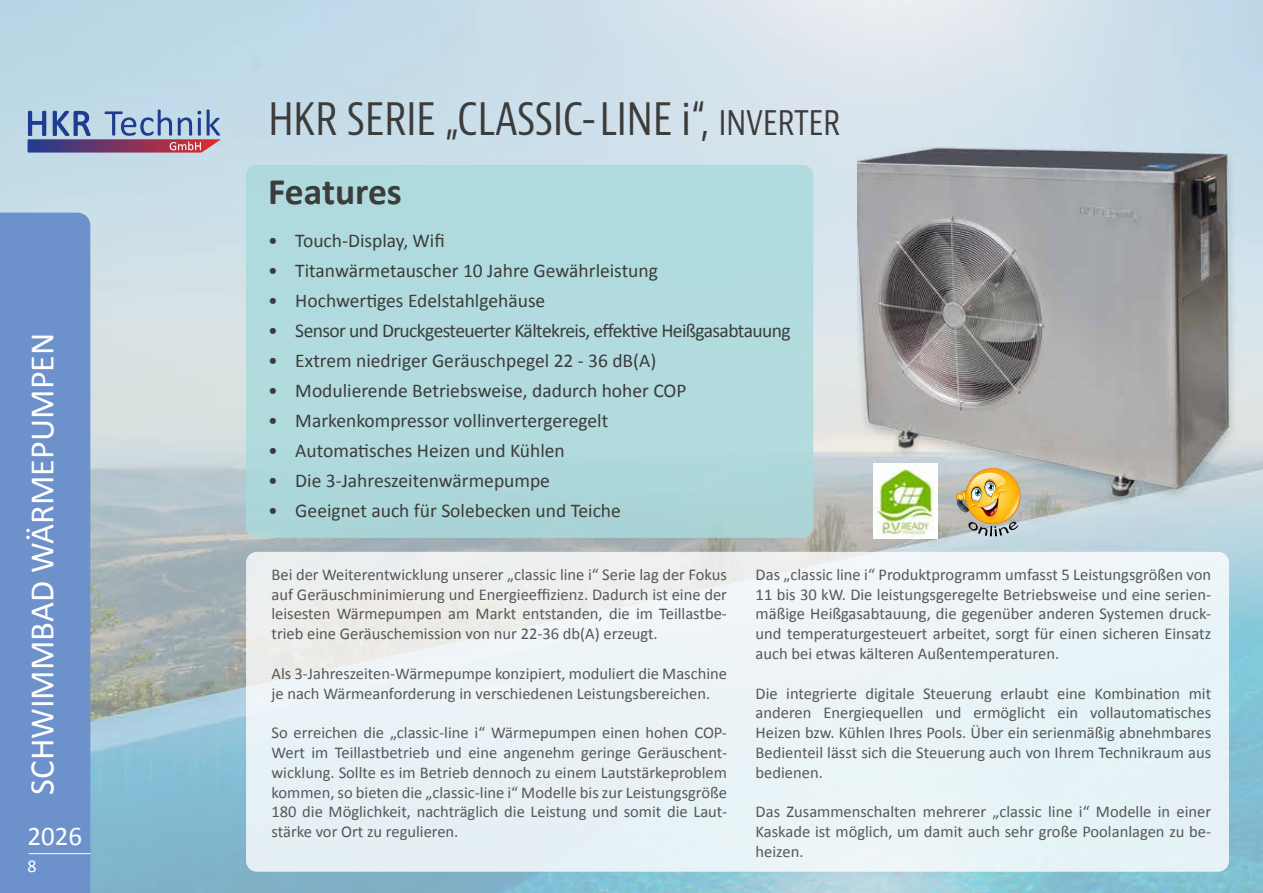
<style>
.page{position:relative;width:1263px;height:893px;background:#fff}
.page>*{position:absolute;margin:0;border:0;box-sizing:border-box;transform-origin:0 0}
.t1{font:condensed 43.5px "Bernino Sans";color:#3c3c3b}
.t2{font:700 37.5px "Calibri";color:#3c3c3b}
.t3{font:34.5px "Calibri";color:#fff}
.t4{font:27px "Calibri";color:#fff}
.t5{font:19.5px "Calibri";color:#3c3c3b}
.t6{font:19.5px "Calibri";letter-spacing:-.03em;color:#3c3c3b}
.t7{font:18px "Calibri";color:#fff}
.t8{font:16.5px/19.8px "Calibri";color:#575756;text-align:justify}
.s1{font-size:33px}
</style>
<div class="page">
<img style="left:0;top:0;width:1263px;height:893px">
<div style="left:0;top:213px;width:90px;height:680px;background:#6d91ca"></div>
<hr style="left:29px;top:853px;width:61px;height:1px;background:#fff">
<svg style="left:28px;top:109px;width:193px;height:44px;background:#9090b2"></svg>
<div style="left:246px;top:552px;width:983px;height:320px;background:#eaf3f7;border-radius:11px"></div>
<div style="left:246px;top:165px;width:567px;height:373px;background:#aadadd;border-radius:11px"></div>
<img style="left:857px;top:138px;width:397px;height:372px">
<img style="left:956px;top:468px;width:64px;height:68px">
<img style="left:873px;top:463px;width:65px;height:76px">
<h3 class="t3" style="left:18px;top:795px;width:464px;rotate:-90deg">SCHWIMMBAD WÄRMEPUMPEN</h3>
<h3 class="t4" style="left:27px;top:817px;width:56px">2026</h3>
<p class="t7" style="left:28px;top:854px;width:11px">8</p>
<h1 class="t1" style="left:268px;top:92px;width:573px">HKR SERIE „CLASSIC-LINE i“, <span class="s1">INVERTER</span></h1>
<h2 class="t2" style="left:268px;top:165px;width:135px">Features</h2>
<p class="t5" style="left:268px;top:227px;width:178px">• Touch-Display, Wifi</p>
<p class="t5" style="left:268px;top:257px;width:391px">• Titanwärmetauscher 10 Jahre Gewährleistung</p>
<p class="t5" style="left:268px;top:287px;width:278px">• Hochwertiges Edelstahlgehäuse</p>
<p class="t6" style="left:268px;top:317px;width:524px">• Sensor und Druckgesteuerter Kältekreis, effektive Heißgasabtauung</p>
<p class="t5" style="left:268px;top:347px;width:390px">• Extrem niedriger Geräuschpegel 22 - 36 dB(A)</p>
<p class="t5" style="left:268px;top:376px;width:420px">• Modulierende Betriebsweise, dadurch hoher COP</p>
<p class="t5" style="left:268px;top:406px;width:341px">• Markenkompressor vollinvertergeregelt</p>
<p class="t5" style="left:268px;top:436px;width:298px">• Automatisches Heizen und Kühlen</p>
<p class="t5" style="left:268px;top:466px;width:283px">• Die 3-Jahreszeitenwärmepumpe</p>
<p class="t5" style="left:268px;top:496px;width:354px">• Geeignet auch für Solebecken und Teiche</p>
<p class="t8" style="left:271px;top:564px;width:457px">Bei der Weiterentwicklung unserer „classic line i“ Serie lag der Fokus auf Geräuschminimierung und Energieeffizienz. Dadurch ist eine der leisesten Wärmepumpen am Markt entstanden, die im Teillastbe&shy;trieb eine Geräuschemission von nur 22-36 db(A) erzeugt.</p>
<p class="t8" style="left:271px;top:663px;width:457px">Als 3-Jahreszeiten-Wärmepumpe konzipiert, moduliert die Maschine je nach Wärmeanforderung in verschiedenen Leistungsbereichen.</p>
<p class="t8" style="left:271px;top:722px;width:457px">So erreichen die „classic-line i“ Wärmepumpen einen hohen COP-Wert im Teillastbetrieb und eine angenehm geringe Geräuschent&shy;wicklung. Sollte es im Betrieb dennoch zu einem Lautstärkeproblem kommen, so bieten die „classic-line i“ Modelle bis zur Leistungsgröße 180 die Möglichkeit, nachträglich die Leistung und somit die Laut&shy;stärke vor Ort zu regulieren.</p>
<p class="t8" style="left:756px;top:564px;width:457px">Das „classic line i“ Produktprogramm umfasst 5 Leistungsgrößen von 11 bis 30 kW. Die leistungsgeregelte Betriebsweise und eine serien&shy;mäßige Heißgasabtauung, die gegenüber anderen Systemen druck&shy;und temperaturgesteuert arbeitet, sorgt für einen sicheren Einsatz auch bei etwas kälteren Außentemperaturen.</p>
<p class="t8" style="left:756px;top:683px;width:457px">Die integrierte digitale Steuerung erlaubt eine Kombination mit anderen Energiequellen und ermöglicht ein vollautomatisches Heizen bzw. Kühlen Ihres Pools. Über ein serienmäßig abnehmbares Bedienteil lässt sich die Steuerung auch von Ihrem Technikraum aus bedienen.</p>
<p class="t8" style="left:756px;top:801px;width:457px">Das Zusammenschalten mehrerer „classic line i“ Modelle in einer Kaskade ist möglich, um damit auch sehr große Poolanlagen zu be&shy;heizen.</p>
</div>
